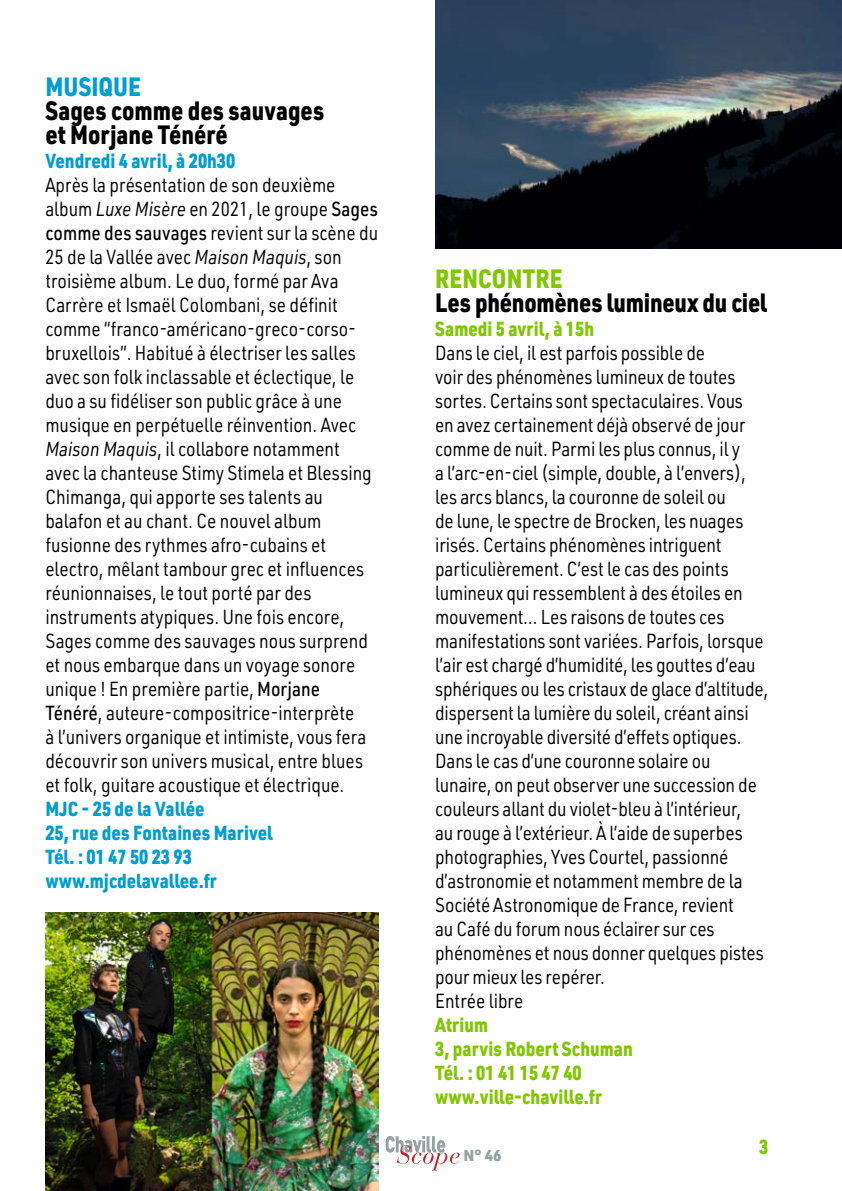
<style>
.page{position:relative;width:842px;height:1191px;background:#fff}
.page>*{position:absolute;margin:0;border:0;box-sizing:border-box;transform-origin:0 0}
.t1{font:900 26px/24px "URWDIN";color:#000;scale:.85 1}
.t2{font:900 26px "URWDIN";letter-spacing:.01em;color:#80c700;scale:.85 1}
.t3{font:900 26px "URWDIN";color:#009dd0;scale:.85 1}
.t4{font:20px/24px "URWDIN";color:#000;scale:.85 1}
.t5{font:900 20px/24px "URWDIN";color:#009dd0;scale:.85 1}
.t6{font:900 20px/24px "URWDIN";color:#80c700;scale:.85 1}
.t7{font:900 15.6px "URWDIN";color:#93a3a3}
.s1{font-style:italic}
.s2{font-weight:500}
</style>
<div class="page">
<img style="left:45px;top:912px;width:333px;height:279px">
<svg style="left:385px;top:1136px;width:75px;height:34px"></svg>
<img style="left:435px;top:0;width:407px;height:248px">
<h1 class="t3" style="left:45px;top:69px;width:114px">MUSIQUE</h1>
<h1 class="t1" style="left:45px;top:98px;width:330px">Sages comme des sauvages et Morjane Ténéré</h1>
<p class="t5" style="left:45px;top:148px;width:225px">Vendredi 4 avril, à 20h30</p>
<p class="t4" style="left:45px;top:172px;width:393px">Après la présentation de son deuxième album <span class="s1">Luxe Misère</span> en 2021, le groupe <span class="s2">Sages comme des sauvages</span> revient sur la scène du 25 de la Vallée avec <span class="s1">Maison Maquis</span>, son troisième album. Le duo, formé par Ava Carrère et Ismaël Colombani, se définit comme “franco-américano-greco-corso&shy;bruxellois”. Habitué à électriser les salles avec son folk inclassable et éclectique, le duo a su fidéliser son public grâce à une musique en perpétuelle réinvention. Avec <span class="s1">Maison Maquis</span>, il collabore notamment avec la chanteuse Stimy Stimela et Blessing Chimanga, qui apporte ses talents au balafon et au chant. Ce nouvel album fusionne des rythmes afro-cubains et electro, mêlant tambour grec et influences réunionnaises, le tout porté par des instruments atypiques. Une fois encore, Sages comme des sauvages nous surprend et nous embarque dans un voyage sonore unique ! En première partie, <span class="s2">Morjane Ténéré</span>, auteure-compositrice-interprète<br>à l’univers organique et intimiste, vous fera découvrir son univers musical, entre blues et folk, guitare acoustique et électrique.</p>
<p class="t5" style="left:45px;top:796px;width:269px">MJC - 25 de la Vallée<br>25, rue des Fontaines Marivel<br>Tél. : 01 47 50 23 93 www.mjcdelavallee.fr</p>
<h1 class="t2" style="left:435px;top:261px;width:151px">RENCONTRE</h1>
<h1 class="t1" style="left:435px;top:290px;width:392px">Les phénomènes lumineux du ciel</h1>
<p class="t6" style="left:435px;top:316px;width:188px">Samedi 5 avril, à 15h</p>
<p class="t4" style="left:435px;top:340px;width:393px">Dans le ciel, il est parfois possible de<br>voir des phénomènes lumineux de toutes sortes. Certains sont spectaculaires. Vous<br>en avez certainement déjà observé de jour comme de nuit. Parmi les plus connus, il y<br>a l’arc-en-ciel (simple, double, à l’envers), les arcs blancs, la couronne de soleil ou<br>de lune, le spectre de Brocken, les nuages irisés. Certains phénomènes intriguent particulièrement. C’est le cas des points lumineux qui ressemblent à des étoiles en mouvement… Les raisons de toutes ces manifestations sont variées. Parfois, lorsque l’air est chargé d’humidité, les gouttes d’eau sphériques ou les cristaux de glace d’altitude, dispersent la lumière du soleil, créant ainsi une incroyable diversité d’effets optiques.<br>Dans le cas d’une couronne solaire ou lunaire, on peut observer une succession de couleurs allant du violet-bleu à l’intérieur,<br>au rouge à l’extérieur. À l’aide de superbes photographies, Yves Courtel, passionné d’astronomie et notamment membre de la Société Astronomique de France, revient<br>au Café du forum nous éclairer sur ces phénomènes et nous donner quelques pistes pour mieux les repérer.<br>Entrée libre</p>
<p class="t6" style="left:435px;top:1012px;width:234px">Atrium<br>3, parvis Robert Schuman<br>Tél. : 01 41 15 47 40 www.ville-chaville.fr</p>
<p class="t6" style="left:759px;top:1134px;width:12px">3</p>
<p class="t7" style="left:464px;top:1145px;width:39px">N° 46</p>
</div>
